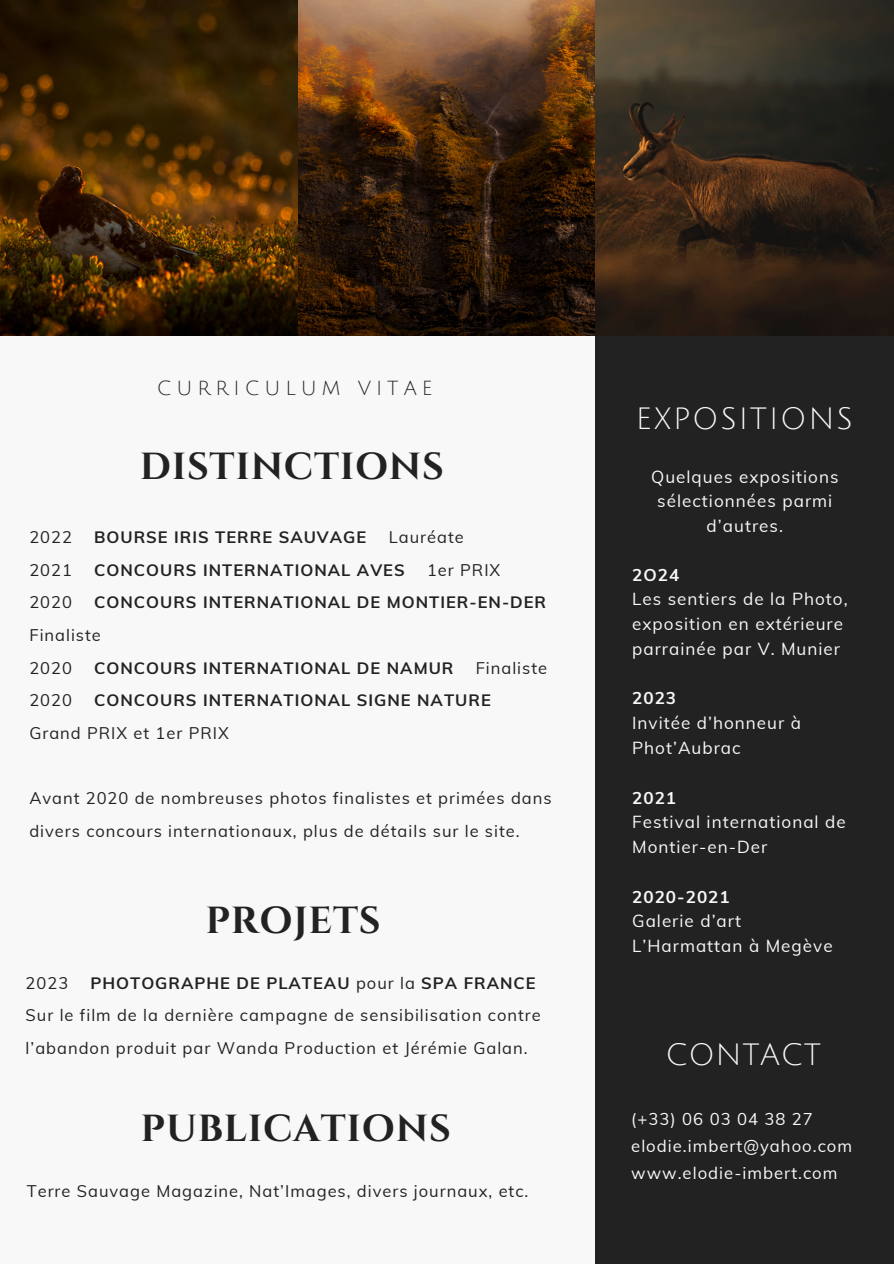
<style>
.page{position:relative;width:894px;height:1264px;background:#fff}
.page>*{position:absolute;margin:0;border:0;box-sizing:border-box;transform-origin:0 0}
.t1{font:700 37.65px "Cinzel";letter-spacing:.02em;color:#222}
.t2{font:30px "Julius Sans One";letter-spacing:.06em;color:#f8f8f8}
.t3{font:30px "Julius Sans One";letter-spacing:.02em;color:#f8f8f8}
.t4{font:19.8px "Julius Sans One";letter-spacing:.25em;color:#222}
.t5{font:17.1px/24.8px "Muli";letter-spacing:.06em;color:#f8f8f8}
.t6{font:700 17.1px "Muli";letter-spacing:.06em;color:#f8f8f8}
.t7{font:16.65px/27px "Muli";letter-spacing:.06em;color:#f8f8f8}
.t8{font:16.5px/32.7px "Muli";letter-spacing:.06em;color:#222}
.t9{font:700 16.5px/32.7px "Muli";letter-spacing:.06em;color:#222}
.s1{font-weight:400}
</style>
<div class="page">
<div style="left:0;top:0;width:893px;height:1263px;background:#f8f8f8"></div>
<div style="left:594px;top:309px;width:299px;height:954px;background:#222"></div>
<img style="left:0;top:0;width:893px;height:335px">
<p class="t4" style="left:157px;top:378px;width:277px">CURRICULUM VITAE</p>
<h2 class="t1" style="left:140px;top:442px;width:305px">DISTINCTIONS</h2>
<p class="t8" style="left:29px;top:520px;width:44px">2022</p>
<p class="t9" style="left:94px;top:520px;width:273px">BOURSE IRIS TERRE SAUVAGE</p>
<p class="t8" style="left:389px;top:520px;width:76px">Lauréate</p>
<p class="t8" style="left:29px;top:553px;width:44px">2021</p>
<p class="t9" style="left:94px;top:553px;width:312px">CONCOURS INTERNATIONAL AVES</p>
<p class="t8" style="left:427px;top:553px;width:75px">1er PRIX</p>
<p class="t8" style="left:29px;top:586px;width:44px">2020</p>
<p class="t9" style="left:29px;top:586px;width:518px;text-indent:65px">CONCOURS INTERNATIONAL DE MONTIER-EN-DER<br><span class="s1">Finaliste</span></p>
<p class="t8" style="left:29px;top:651px;width:44px">2020</p>
<p class="t9" style="left:94px;top:651px;width:360px">CONCOURS INTERNATIONAL DE NAMUR</p>
<p class="t8" style="left:475px;top:651px;width:73px">Finaliste</p>
<p class="t8" style="left:29px;top:683px;width:44px">2020</p>
<p class="t9" style="left:29px;top:683px;width:463px;text-indent:65px">CONCOURS INTERNATIONAL SIGNE NATURE<br><span class="s1">Grand PRIX et 1er PRIX</span></p>
<p class="t8" style="left:29px;top:781px;width:523px">Avant 2020 de nombreuses photos finalistes et primées dans divers concours internationaux, plus de détails sur le site.</p>
<h1 class="t1" style="left:205px;top:896px;width:177px">PROJETS</h1>
<p class="t8" style="left:26px;top:966px;width:44px">2023</p>
<p class="t9" style="left:90px;top:966px;width:446px">PHOTOGRAPHE DE PLATEAU <span class="s1">pour la</span> SPA FRANCE</p>
<p class="t8" style="left:26px;top:998px;width:516px">Sur le film de la dernière campagne de sensibilisation contre l’abandon produit par Wanda Production et Jérémie Galan.</p>
<h1 class="t1" style="left:141px;top:1104px;width:311px">PUBLICATIONS</h1>
<p class="t8" style="left:27px;top:1174px;width:503px">Terre Sauvage Magazine, Nat’Images, divers journaux, etc.</p>
<p class="t2" style="left:635px;top:403px;width:218px">EXPOSITIONS</p>
<h2 class="t5" style="left:651px;top:464px;width:189px;text-align:center">Quelques expositions sélectionnées parmi d’autres.</h2>
<p class="t6" style="left:632px;top:563px;width:49px">2O24</p>
<h3 class="t5" style="left:632px;top:586px;width:217px">Les sentiers de la Photo, exposition en extérieure parrainée par V. Munier</h3>
<h1 class="t6" style="left:632px;top:687px;width:46px">2023</h1>
<p class="t5" style="left:632px;top:710px;width:170px">Invitée d’honneur à<br>Phot’Aubrac</p>
<p class="t6" style="left:632px;top:786px;width:46px">2021</p>
<p class="t5" style="left:632px;top:809px;width:215px">Festival international de<br>Montier-en-Der</p>
<p class="t6" style="left:632px;top:885px;width:99px">2020-2021</p>
<p class="t5" style="left:632px;top:908px;width:202px">Galerie d’art<br>L’Harmattan à Megève</p>
<p class="t3" style="left:665px;top:1039px;width:157px">CONTACT</p>
<p class="t7" style="left:631px;top:1104px;width:222px">(+33) 06 03 04 38 27 elodie.imbert@yahoo.com www.elodie-imbert.com</p>
</div>
